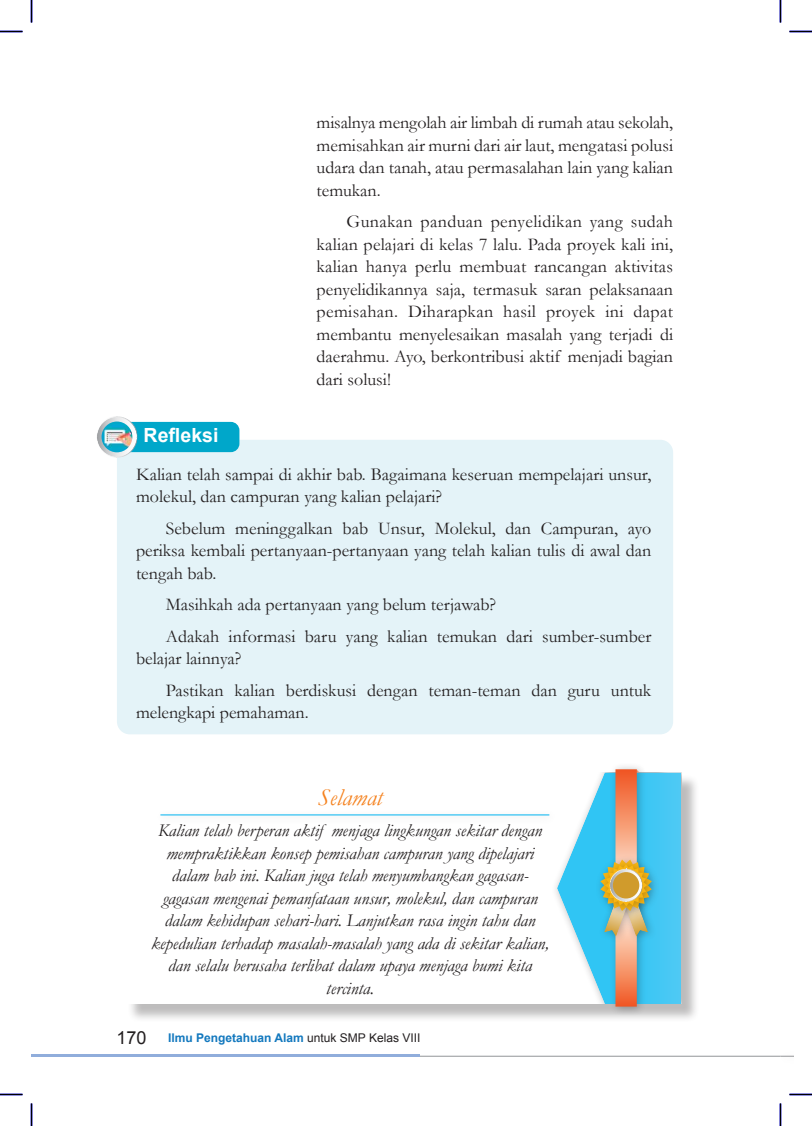
<style>
.page{position:relative;width:812px;height:1126px;background:#fff}
.page>*{position:absolute;margin:0;border:0;box-sizing:border-box;transform-origin:0 0}
.t1{font:italic 24px "Garamond";color:#f5821f}
.t2{font:700 19.5px "Arial";color:#fff}
.t3{font:18px/22.5px "Garamond";color:#231f20}
.t4{font:italic 18px/22.5px "Garamond";color:#231f20;text-align:center}
.t5{font:700 12px "Arial";color:#1278be}
.s1{font-weight:400;font-size:18px;color:#231f20}
.s2{font-weight:400;color:#231f20}
</style>
<div class="page">
<div style="left:775px;top:1049px;width:18px;height:17px;background:#231f20;opacity:.3"></div>
<svg style="left:780px;top:1056px;width:13px;height:1px"></svg>
<hr style="left:32px;top:1056px;width:748px;height:1px;background:#939598">
<hr style="left:32px;top:1054px;width:388px;height:2px;background:#90addb">
<div style="left:117px;top:440px;width:556px;height:294px;background:#e4f3f8;border-radius:13px"></div>
<svg style="left:97px;top:416px;width:142px;height:42px"></svg>
<img style="left:101px;top:422px;width:31px;height:30px;border-radius:15px">
<div style="left:127px;top:775px;width:573px;height:248px;background:#231f20;opacity:.3"></div>
<div style="left:125px;top:772px;width:556px;height:232px;background:#fff"></div>
<img style="left:557px;top:772px;width:124px;height:232px">
<div style="left:155px;top:808px;width:402px;height:17px;background:#231f20;opacity:.3"></div>
<hr style="left:160px;top:815px;width:389px;height:1px;background:#00b3f0">
<div style="left:629px;top:764px;width:18px;height:18px;background:#231f20;opacity:.3"></div>
<div style="left:608px;top:763px;width:38px;height:253px;background:#231f20;opacity:.3"></div>
<img style="left:615px;top:769px;width:21px;height:237px">
<div style="left:618px;top:893px;width:39px;height:52px;background:#231f20;opacity:.3"></div>
<img style="left:637px;top:920px;width:11px;height:17px">
<div style="left:598px;top:893px;width:39px;height:52px;background:#231f20;opacity:.3"></div>
<img style="left:604px;top:920px;width:24px;height:17px">
<div style="left:594px;top:854px;width:66px;height:66px;background:#231f20;opacity:.3"></div>
<div style="left:599px;top:859px;width:56px;height:56px;background:#231f20;opacity:.3"></div>
<svg style="left:600px;top:860px;width:51px;height:51px;background:#a9b67b"></svg>
<div style="left:612px;top:872px;width:27px;height:27px;background:#d09b2c;border-radius:50%"></div>
<hr style="left:779px;top:0;width:2px;height:22px;background:#0000b1">
<hr style="left:779px;top:1103px;width:2px;height:23px;background:#0000b1">
<svg style="left:0;top:31px;width:23px;height:1px"></svg>
<svg style="left:789px;top:31px;width:22px;height:1px"></svg>
<svg style="left:0;top:1094px;width:23px;height:1px"></svg>
<svg style="left:789px;top:1094px;width:22px;height:1px"></svg>
<svg style="left:31px;top:0;width:1px;height:22px"></svg>
<svg style="left:31px;top:1103px;width:1px;height:23px"></svg>
<svg style="left:780px;top:0;width:1px;height:22px"></svg>
<svg style="left:780px;top:1103px;width:1px;height:23px"></svg>
<p class="t2" style="left:144px;top:422px;width:76px">Refleksi</p>
<p class="t3" style="left:316px;top:113px;width:358px;text-align:justify">misalnya mengolah air limbah di rumah atau sekolah, memisahkan air murni dari air laut, mengatasi polusi udara dan tanah, atau permasalahan lain yang kalian temukan.</p>
<p class="t3" style="left:316px;top:212px;width:358px;text-align:justify;text-indent:30px">Gunakan panduan penyelidikan yang sudah kalian pelajari di kelas 7 lalu. Pada proyek kali ini, kalian hanya perlu membuat rancangan aktivitas penyelidikannya saja, termasuk saran pelaksanaan pemisahan. Diharapkan hasil proyek ini dapat membantu menyelesaikan masalah yang terjadi di daerahmu. Ayo, berkontribusi aktif menjadi bagian dari solusi!</p>
<p class="t3" style="left:136px;top:464px;width:516px">Kalian telah sampai di akhir bab. Bagaimana keseruan mempelajari unsur, molekul, dan campuran yang kalian pelajari?</p>
<p class="t3" style="left:136px;top:518px;width:516px;text-align:justify;text-indent:30px">Sebelum meninggalkan bab Unsur, Molekul, dan Campuran, ayo periksa kembali pertanyaan-pertanyaan yang telah kalian tulis di awal dan tengah bab.</p>
<p class="t3" style="left:166px;top:590px;width:487px;line-height:31.5px">Masihkah ada pertanyaan yang belum terjawab?<br>Adakah informasi baru yang kalian temukan dari sumber-sumber</p>
<p class="t3" style="left:166px;top:644px;width:487px;line-height:31.5px;text-indent:-30px">belajar lainnya?<br>Pastikan kalian berdiskusi dengan teman-teman dan guru untuk</p>
<p class="t3" style="left:136px;top:703px;width:174px">melengkapi pemahaman.</p>
<h1 class="t1" style="left:318px;top:788px;width:66px">Selamat</h1>
<p class="t4" style="left:151px;top:821px;width:399px">Kalian telah berperan aktif menjaga lingkungan sekitar dengan mempraktikkan konsep pemisahan campuran yang dipelajari dalam bab ini. Kalian juga telah menyumbangkan gagasan&shy;gagasan mengenai pemanfataan unsur, molekul, dan campuran dalam kehidupan sehari-hari. Lanjutkan rasa ingin tahu dan kepedulian terhadap masalah-masalah yang ada di sekitar kalian, dan selalu berusaha terlibat dalam upaya menjaga bumi kita tercinta.</p>
<p class="t5" style="left:117px;top:1034px;width:305px"><span class="s1">170</span> Ilmu Pengetahuan Alam <span class="s2">untuk SMP Kelas VIII</span></p>
</div>
